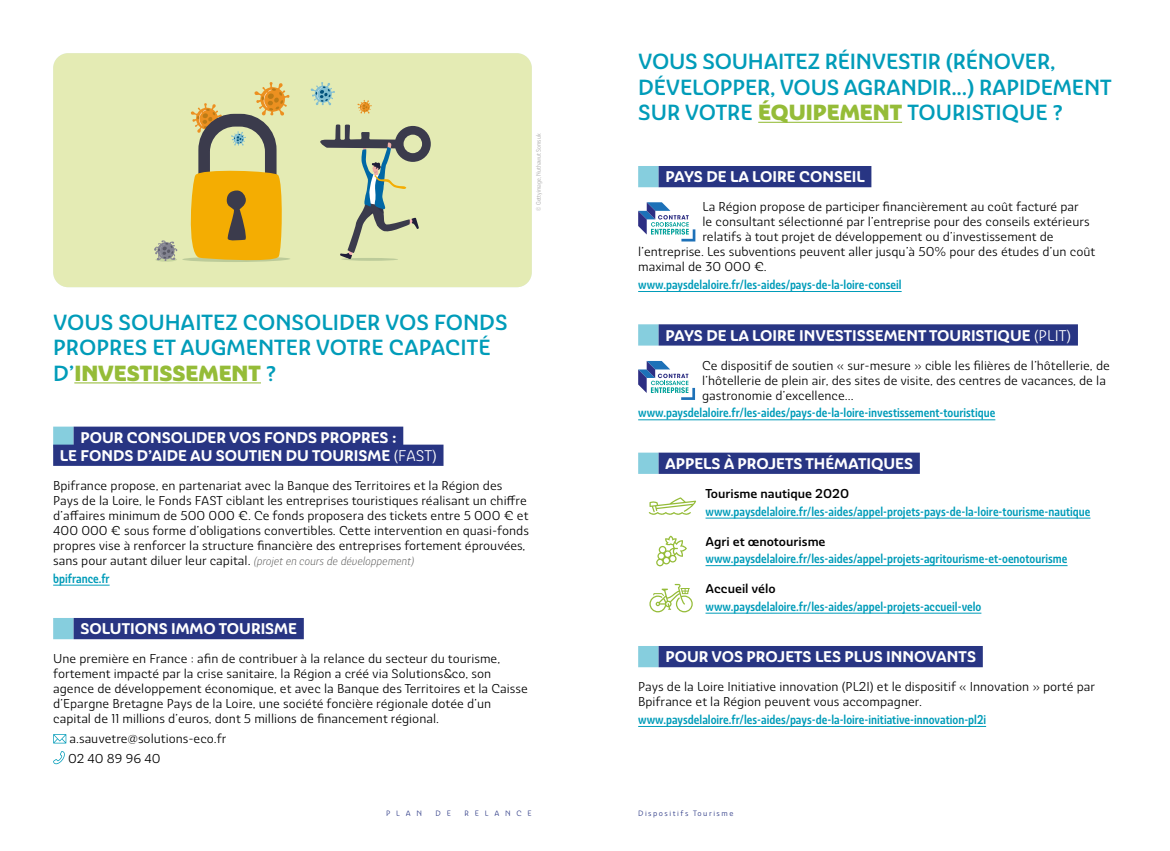
<style>
.page{position:relative;width:1170px;height:851px;background:#fff}
.page>*{position:absolute;margin:0;border:0;box-sizing:border-box;transform-origin:0 0}
.t1{font:500 21.25px/25.5px "Ashemore Norm";letter-spacing:-.01em;color:#009cb9}
.t2{font:700 15px/18px "Ashemore Norm";color:#fff}
.t3{font:12.5px/15px "Ashemore Norm";color:#000}
.t4{font:12.5px "Ashemore Con Med";color:#009cb9}
.t5{font:500 12.5px "Ashemore Norm";color:#000}
.t6{font:7.5px "Ashemore Norm";letter-spacing:.2em;color:#283583}
.t7{font:7.5px "Ashemore Norm";letter-spacing:.775em;color:#283583}
.t8{font:6.25px "Ashemore Cond";color:#a8a8a7}
.s1{font-weight:900;color:#95bc38}
.s2{font-weight:400}
.s3{font-family:"Ashemore Nor Lig It";font-size:11.25px;color:#4a4a49}
</style>
<div class="page">
<div style="left:53px;top:53px;width:478px;height:234px;background:#e4ebb4"></div>
<svg style="left:310px;top:82px;width:25px;height:23px"></svg>
<svg style="left:357px;top:100px;width:15px;height:14px"></svg>
<svg style="left:313px;top:124px;width:118px;height:137px;background:#c1caa3"></svg>
<svg style="left:154px;top:82px;width:136px;height:181px;background:#d5c270"></svg>
<hr style="left:74px;top:382px;width:187px;height:1px;background:#95bc38">
<div style="left:53px;top:426px;width:21px;height:22px;background:#86cede"></div>
<div style="left:74px;top:426px;width:329px;height:22px;background:#283583"></div>
<div style="left:53px;top:444px;width:390px;height:22px;background:#283583"></div>
<hr style="left:53px;top:584px;width:57px;height:1px;background:#009cb9">
<div style="left:53px;top:618px;width:21px;height:21px;background:#86cede"></div>
<div style="left:74px;top:618px;width:230px;height:21px;background:#283583"></div>
<svg style="left:53px;top:734px;width:13px;height:9px"></svg>
<svg style="left:53px;top:751px;width:12px;height:13px"></svg>
<hr style="left:758px;top:122px;width:144px;height:1px;background:#95bc38">
<div style="left:638px;top:166px;width:20px;height:21px;background:#86cede"></div>
<div style="left:658px;top:166px;width:213px;height:21px;background:#283583"></div>
<hr style="left:638px;top:291px;width:263px;height:1px;background:#009cb9">
<div style="left:638px;top:324px;width:20px;height:21px;background:#86cede"></div>
<div style="left:658px;top:324px;width:419px;height:21px;background:#283583"></div>
<hr style="left:638px;top:419px;width:357px;height:1px;background:#009cb9">
<div style="left:638px;top:452px;width:20px;height:22px;background:#86cede"></div>
<div style="left:658px;top:452px;width:261px;height:22px;background:#283583"></div>
<hr style="left:705px;top:517px;width:385px;height:1px;background:#009cb9">
<hr style="left:705px;top:565px;width:362px;height:1px;background:#009cb9">
<hr style="left:705px;top:612px;width:276px;height:1px;background:#009cb9">
<div style="left:638px;top:646px;width:20px;height:21px;background:#86cede"></div>
<div style="left:658px;top:646px;width:324px;height:21px;background:#283583"></div>
<hr style="left:638px;top:726px;width:348px;height:1px;background:#009cb9">
<svg style="left:638px;top:202px;width:57px;height:39px"></svg>
<svg style="left:638px;top:361px;width:57px;height:39px"></svg>
<svg style="left:648px;top:497px;width:48px;height:18px"></svg>
<svg style="left:656px;top:535px;width:31px;height:31px"></svg>
<svg style="left:649px;top:584px;width:43px;height:28px"></svg>
<p class="t8" style="left:534px;top:210px;width:78px;rotate:-90deg">© Gettyimage, Nuthawut Somsuk</p>
<h1 class="t1" style="left:53px;top:309px;width:456px">VOUS SOUHAITEZ CONSOLIDER VOS FONDS<br>PROPRES ET AUGMENTER VOTRE CAPACITÉ<br>D’<span class="s1">INVESTISSEMENT</span> ?</h1>
<p class="t2" style="left:60px;top:428px;width:378px;text-indent:20px">POUR CONSOLIDER VOS FONDS PROPRES :<br>LE FONDS D’AIDE AU SOUTIEN DU TOURISME <span class="s2">(FAST)</span></p>
<p class="t3" style="left:53px;top:478px;width:477px">Bpifrance propose, en partenariat avec la Banque des Territoires et la Région des Pays de la Loire, le Fonds FAST ciblant les entreprises touristiques réalisant un chiffre d’affaires minimum de 500 000 €. Ce fonds proposera des tickets entre 5 000 € et 400 000 € sous forme d’obligations convertibles. Cette intervention en quasi-fonds propres vise à renforcer la structure financière des entreprises fortement éprouvées, sans pour autant diluer leur capital. <span class="s3">(projet en cours de développement)</span></p>
<p class="t4" style="left:53px;top:570px;width:58px">bpifrance.fr</p>
<p class="t2" style="left:80px;top:619px;width:218px">SOLUTIONS IMMO TOURISME</p>
<p class="t3" style="left:53px;top:651px;width:476px">Une première en France : afin de contribuer à la relance du secteur du tourisme, fortement impacté par la crise sanitaire, la Région a créé via Solutions&amp;co, son agence de développement économique, et avec la Banque des Territoires et la Caisse d’Epargne Bretagne Pays de la Loire, une société foncière régionale dotée d’un capital de 11 millions d’euros, dont 5 millions de financement régional.</p>
<p class="t3" style="left:68px;top:728px;width:160px;line-height:20px">a.sauvetre@solutions-eco.fr<br>02 40 89 96 40</p>
<h1 class="t1" style="left:638px;top:49px;width:475px">VOUS SOUHAITEZ RÉINVESTIR (RÉNOVER,<br>DÉVELOPPER, VOUS AGRANDIR...) RAPIDEMENT<br>SUR VOTRE <span class="s1">ÉQUIPEMENT</span> TOURISTIQUE ?</h1>
<p class="t2" style="left:665px;top:168px;width:201px">PAYS DE LA LOIRE CONSEIL</p>
<p class="t3" style="left:702px;top:199px;width:378px">La Région propose de participer financièrement au coût facturé par</p>
<p class="t3" style="left:702px;top:214px;width:388px">le consultant sélectionné par l’entreprise pour des conseils extérieurs</p>
<p class="t3" style="left:702px;top:229px;width:352px">relatifs à tout projet de développement ou d’investissement de</p>
<p class="t3" style="left:638px;top:244px;width:458px">l’entreprise. Les subventions peuvent aller jusqu’à 50% pour des études d’un coût</p>
<p class="t3" style="left:638px;top:259px;width:130px">maximal de 30 000 €.</p>
<p class="t4" style="left:638px;top:277px;width:265px">www.paysdelaloire.fr/les-aides/pays-de-la-loire-conseil</p>
<p class="t2" style="left:665px;top:326px;width:407px">PAYS DE LA LOIRE INVESTISSEMENT TOURISTIQUE <span class="s2">(PLIT)</span></p>
<p class="t3" style="left:702px;top:357px;width:409px">Ce dispositif de soutien « sur-mesure » cible les filières de l’hôtellerie, de l’hôtellerie de plein air, des sites de visite, des centres de vacances, de la gastronomie d’excellence...</p>
<p class="t4" style="left:638px;top:405px;width:358px">www.paysdelaloire.fr/les-aides/pays-de-la-loire-investissement-touristique</p>
<p class="t2" style="left:665px;top:454px;width:249px">APPELS À PROJETS THÉMATIQUES</p>
<p class="t5" style="left:705px;top:486px;width:145px">Tourisme nautique 2020</p>
<p class="t4" style="left:705px;top:503px;width:386px">www.paysdelaloire.fr/les-aides/appel-projets-pays-de-la-loire-tourisme-nautique</p>
<p class="t5" style="left:705px;top:533px;width:122px">Agri et œnotourisme</p>
<p class="t4" style="left:705px;top:551px;width:363px">www.paysdelaloire.fr/les-aides/appel-projets-agritourisme-et-oenotourisme</p>
<p class="t5" style="left:705px;top:581px;width:72px">Accueil vélo</p>
<p class="t4" style="left:705px;top:598px;width:277px">www.paysdelaloire.fr/les-aides/appel-projets-accueil-velo</p>
<p class="t2" style="left:665px;top:647px;width:312px">POUR VOS PROJETS LES PLUS INNOVANTS</p>
<p class="t3" style="left:638px;top:679px;width:458px">Pays de la Loire Initiative innovation (PL2I) et le dispositif « Innovation » porté par<br>Bpifrance et la Région peuvent vous accompagner.</p>
<p class="t4" style="left:638px;top:711px;width:349px">www.paysdelaloire.fr/les-aides/pays-de-la-loire-initiative-innovation-pl2i</p>
<p class="t6" style="left:386px;top:808px;width:37px">PLAN</p>
<p class="t6" style="left:435px;top:808px;width:17px">D E</p>
<p class="t7" style="left:464px;top:808px;width:69px">RELANCE</p>
<p class="t6" style="left:638px;top:808px;width:97px">Dispositifs Tourisme</p>
</div>
